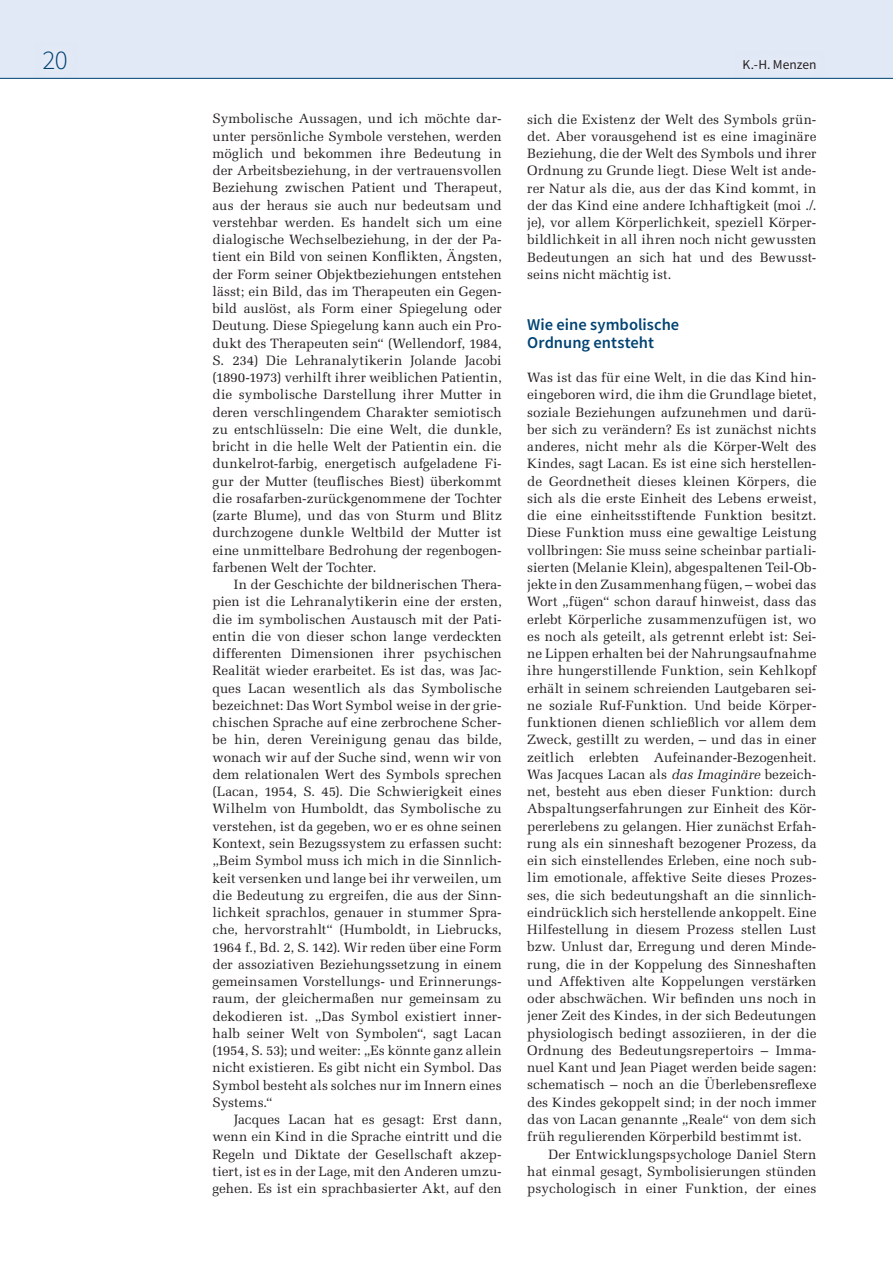
<style>
.page{position:relative;width:893px;height:1263px;background:#fff}
.page>*{position:absolute;margin:0;border:0;box-sizing:border-box;transform-origin:0 0}
.t1{font:300 27px "Source Sans Pro";color:#004373}
.t2{font:600 16.5px/18px "Source Sans Pro";color:#004373}
.t3{font:13.5px/17.2px "Melior LT Std";letter-spacing:.005em;color:#231f20;text-align:justify}
.t4{font:13.5px "Source Sans Pro";color:#231f20}
.s1{font-style:italic}
</style>
<div class="page">
<div style="left:0;top:0;width:893px;height:79px;background:#e1e9f6"></div>
<hr style="left:0;top:78px;width:893px;height:1px;background:#004373">
<h1 class="t1" style="left:42px;top:44px;width:27px">20</h1>
<p class="t4" style="left:743px;top:59px;width:75px">K.-H. Menzen</p>
<p class="t3" style="left:213px;top:111px;width:291px">Symbolische Aussagen, und ich möchte dar&shy;unter persönliche Symbole verstehen, werden möglich und bekommen ihre Bedeutung in der Arbeitsbeziehung, in der vertrauensvollen Beziehung zwischen Patient und Therapeut, aus der heraus sie auch nur bedeutsam und verstehbar werden. Es handelt sich um eine dialogische Wechselbeziehung, in der der Pa&shy;tient ein Bild von seinen Konflikten, Ängsten, der Form seiner Objektbeziehungen entstehen lässt; ein Bild, das im Therapeuten ein Gegen&shy;bild auslöst, als Form einer Spiegelung oder Deutung. Diese Spiegelung kann auch ein Pro&shy;dukt des Therapeuten sein“ (Wellendorf, 1984, S. 234) Die Lehranalytikerin Jolande Jacobi (1890-1973) verhilft ihrer weiblichen Patientin, die symbolische Darstellung ihrer Mutter in deren verschlingendem Charakter semiotisch zu entschlüsseln: Die eine Welt, die dunkle, bricht in die helle Welt der Patientin ein. die dunkelrot-farbig, energetisch aufgeladene Fi&shy;gur der Mutter (teuflisches Biest) überkommt die rosafarben-zurückgenommene der Tochter (zarte Blume), und das von Sturm und Blitz durchzogene dunkle Weltbild der Mutter ist eine unmittelbare Bedrohung der regenbogen&shy;farbenen Welt der Tochter.</p>
<p class="t3" style="left:213px;top:577px;width:291px;text-indent:21px">In der Geschichte der bildnerischen Thera&shy;pien ist die Lehranalytikerin eine der ersten, die im symbolischen Austausch mit der Pati&shy;entin die von dieser schon lange verdeckten differenten Dimensionen ihrer psychischen Realität wieder erarbeitet. Es ist das, was Jac&shy;ques Lacan wesentlich als das Symbolische bezeichnet: Das Wort Symbol weise in der grie&shy;chischen Sprache auf eine zerbrochene Scher&shy;be hin, deren Vereinigung genau das bilde, wonach wir auf der Suche sind, wenn wir von dem relationalen Wert des Symbols sprechen (Lacan, 1954, S. 45). Die Schwierigkeit eines Wilhelm von Humboldt, das Symbolische zu verstehen, ist da gegeben, wo er es ohne seinen Kontext, sein Bezugssystem zu erfassen sucht: „Beim Symbol muss ich mich in die Sinnlich&shy;keit versenken und lange bei ihr verweilen, um die Bedeutung zu ergreifen, die aus der Sinn&shy;lichkeit sprachlos, genauer in stummer Spra&shy;che, hervorstrahlt“ (Humboldt, in Liebrucks, 1964 f., Bd. 2, S. 142). Wir reden über eine Form der assoziativen Beziehungssetzung in einem gemeinsamen Vorstellungs- und Erinnerungs&shy;raum, der gleichermaßen nur gemeinsam zu dekodieren ist. „Das Symbol existiert inner&shy;halb seiner Welt von Symbolen“, sagt Lacan (1954, S. 53); und weiter: „Es könnte ganz allein nicht existieren. Es gibt nicht ein Symbol. Das Symbol besteht als solches nur im Innern eines Systems.“</p>
<p class="t3" style="left:213px;top:1112px;width:291px;text-indent:21px">Jacques Lacan hat es gesagt: Erst dann, wenn ein Kind in die Sprache eintritt und die Regeln und Diktate der Gesellschaft akzep&shy;tiert, ist es in der Lage, mit den Anderen umzu&shy;gehen. Es ist ein sprachbasierter Akt, auf den</p>
<p class="t3" style="left:527px;top:111px;width:291px">sich die Existenz der Welt des Symbols grün&shy;det. Aber vorausgehend ist es eine imaginäre Beziehung, die der Welt des Symbols und ihrer Ordnung zu Grunde liegt. Diese Welt ist ande&shy;rer Natur als die, aus der das Kind kommt, in der das Kind eine andere Ichhaftigkeit (moi ./. je), vor allem Körperlichkeit, speziell Körper&shy;bildlichkeit in all ihren noch nicht gewussten Bedeutungen an sich hat und des Bewusst&shy;seins nicht mächtig ist.</p>
<p class="t2" style="left:527px;top:317px;width:154px">Wie eine symbolische<br>Ordnung entsteht</p>
<p class="t3" style="left:527px;top:370px;width:291px">Was ist das für eine Welt, in die das Kind hin&shy;eingeboren wird, die ihm die Grundlage bietet, soziale Beziehungen aufzunehmen und darü&shy;ber sich zu verändern? Es ist zunächst nichts anderes, nicht mehr als die Körper-Welt des Kindes, sagt Lacan. Es ist eine sich herstellen&shy;de Geordnetheit dieses kleinen Körpers, die sich als die erste Einheit des Lebens erweist, die eine einheitsstiftende Funktion besitzt.<br>Diese Funktion muss eine gewaltige Leistung vollbringen: Sie muss seine scheinbar partiali&shy;sierten (Melanie Klein), abgespaltenen Teil-Ob&shy;jekte in den Zusammenhang fügen, – wobei das Wort „fügen“ schon darauf hinweist, dass das erlebt Körperliche zusammenzufügen ist, wo es noch als geteilt, als getrennt erlebt ist: Sei&shy;ne Lippen erhalten bei der Nahrungsaufnahme ihre hungerstillende Funktion, sein Kehlkopf erhält in seinem schreienden Lautgebaren sei&shy;ne soziale Ruf-Funktion. Und beide Körper&shy;funktionen dienen schließlich vor allem dem Zweck, gestillt zu werden, – und das in einer zeitlich erlebten Aufeinander-Bezogenheit.<br>Was Jacques Lacan als <span class="s1">das Imaginäre</span> bezeich&shy;net, besteht aus eben dieser Funktion: durch Abspaltungserfahrungen zur Einheit des Kör&shy;pererlebens zu gelangen. Hier zunächst Erfah&shy;rung als ein sinneshaft bezogener Prozess, da ein sich einstellendes Erleben, eine noch sub&shy;lim emotionale, affektive Seite dieses Prozes&shy;ses, die sich bedeutungshaft an die sinnlich&shy;eindrücklich sich herstellende ankoppelt. Eine Hilfestellung in diesem Prozess stellen Lust bzw. Unlust dar, Erregung und deren Minde&shy;rung, die in der Koppelung des Sinneshaften und Affektiven alte Koppelungen verstärken oder abschwächen. Wir befinden uns noch in jener Zeit des Kindes, in der sich Bedeutungen physiologisch bedingt assoziieren, in der die Ordnung des Bedeutungsrepertoirs – Imma&shy;nuel Kant und Jean Piaget werden beide sagen: schematisch – noch an die Überlebensreflexe des Kindes gekoppelt sind; in der noch immer das von Lacan genannte „Reale“ von dem sich früh regulierenden Körperbild bestimmt ist.</p>
<p class="t3" style="left:527px;top:1146px;width:291px;text-indent:21px">Der Entwicklungspsychologe Daniel Stern hat einmal gesagt, Symbolisierungen stünden psychologisch in einer Funktion, der eines</p>
</div>
